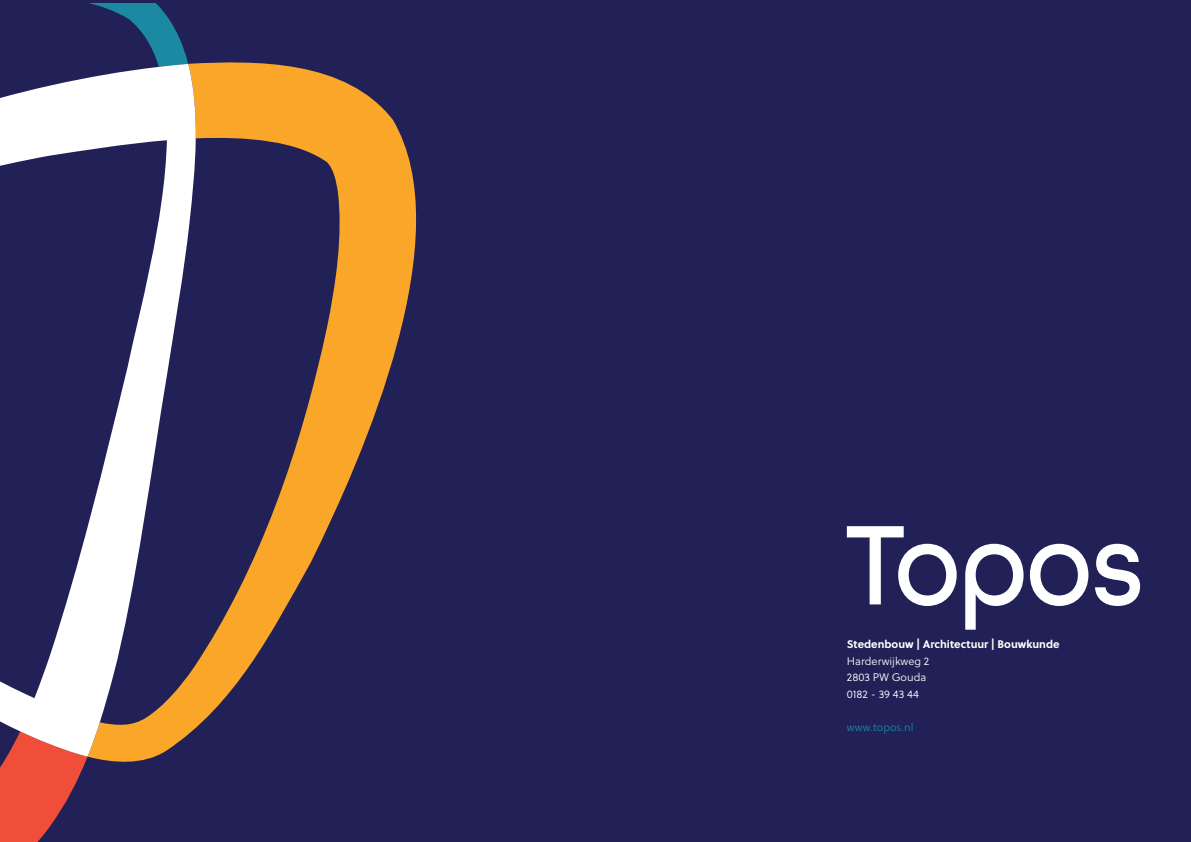
<style>
.page{position:relative;width:1191px;height:842px;background:#212157}
.page>*{position:absolute;margin:0;border:0;box-sizing:border-box;transform-origin:0 0}
.t1{font:300 11px/16.4px "Soleil";color:#fff}
.t2{font:700 11px "Soleil";color:#fff}
.t3{font:300 11px "Soleil";color:#1c89a2}
</style>
<div class="page">
<svg style="left:0;top:757px;width:88px;height:85px;fill:#f04e39"></svg>
<svg style="left:89px;top:62px;width:328px;height:700px"></svg>
<svg style="left:89px;top:4px;width:99px;height:60px"></svg>
<svg style="left:0;top:64px;width:196px;height:693px"></svg>
<svg style="left:847px;top:526px;width:109px;height:80px"></svg>
<svg style="left:965px;top:544px;width:58px;height:86px"></svg>
<svg style="left:1030px;top:544px;width:58px;height:62px"></svg>
<svg style="left:1095px;top:544px;width:45px;height:62px"></svg>
<p class="t2" style="left:847px;top:640px;width:214px">Stedenbouw | Architectuur | Bouwkunde</p>
<p class="t1" style="left:847px;top:654px;width:84px">Harderwijkweg 2<br>2803 PW Gouda<br>0182 - 39 43 44</p>
<p class="t3" style="left:847px;top:722px;width:68px">www.topos.nl</p>
</div>
